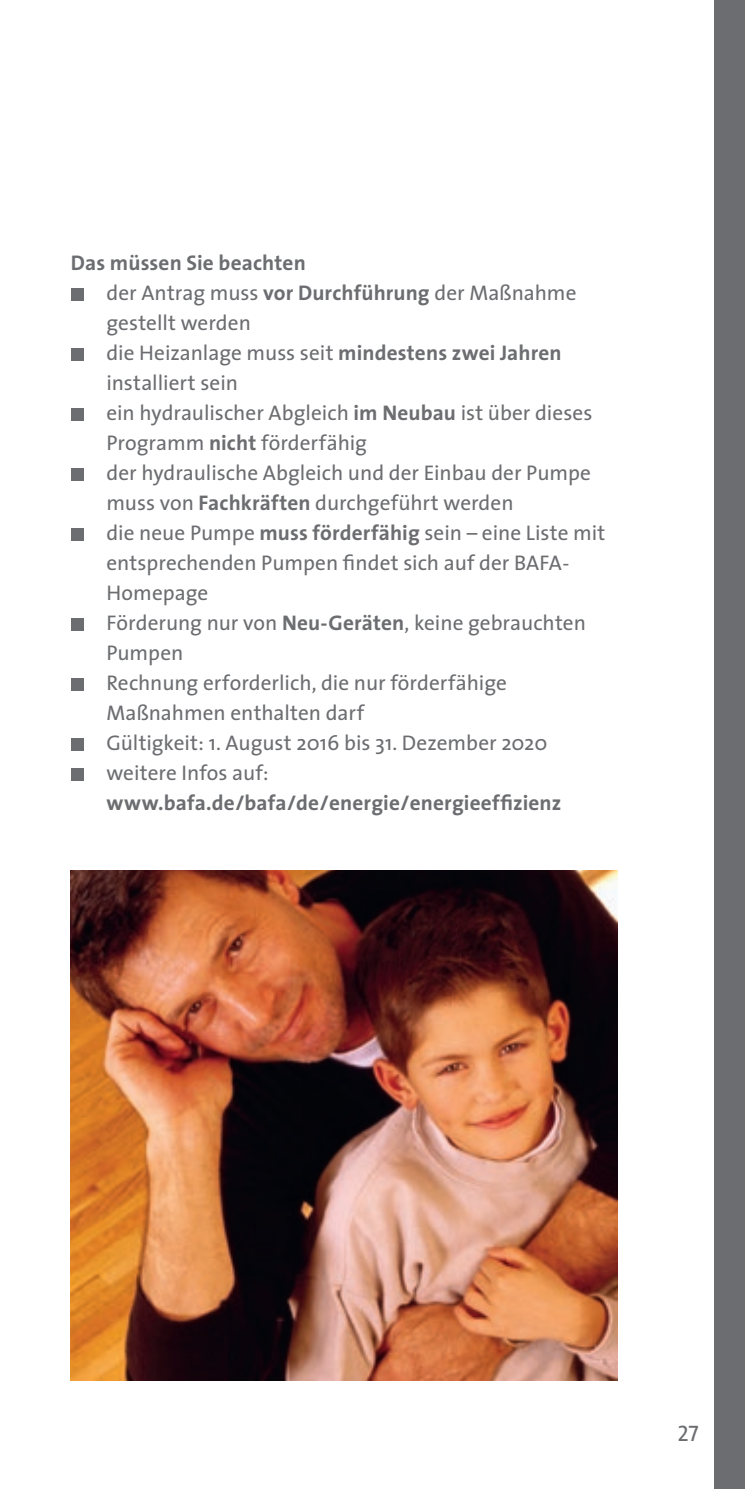
<style>
.page{position:relative;width:745px;height:1489px;background:#fff}
.page>*{position:absolute;margin:0;border:0;box-sizing:border-box;transform-origin:0 0}
.t1{font:22.5px "The Sans Caps";color:#6c6d70}
.t2{font:21.25px/30px "The Sans";color:#6c6d70}
.t3{font:700 21.25px "The Sans";letter-spacing:.01em;color:#6c6d70}
.s1{font-weight:700}
</style>
<div class="page">
<div style="left:713px;top:0;width:31px;height:1488px;background:#6c6d70"></div>
<img style="left:71px;top:870px;width:546px;height:510px">
<div style="left:71px;top:288px;width:12px;height:12px;background:#6c6d70"></div>
<div style="left:71px;top:348px;width:12px;height:12px;background:#6c6d70"></div>
<div style="left:71px;top:408px;width:12px;height:12px;background:#6c6d70"></div>
<div style="left:71px;top:468px;width:12px;height:12px;background:#6c6d70"></div>
<div style="left:71px;top:528px;width:12px;height:12px;background:#6c6d70"></div>
<div style="left:71px;top:618px;width:12px;height:12px;background:#6c6d70"></div>
<div style="left:71px;top:678px;width:12px;height:12px;background:#6c6d70"></div>
<div style="left:71px;top:738px;width:12px;height:12px;background:#6c6d70"></div>
<div style="left:71px;top:768px;width:12px;height:12px;background:#6c6d70"></div>
<p class="t2" style="left:106px;top:247px;width:500px;text-indent:-35px"><span class="s1">Das müssen Sie beachten<br></span>der Antrag muss <span class="s1">vor Durchführung</span> der Maßnahme gestellt werden<br>die Heizanlage muss seit <span class="s1">mindestens zwei Jahren </span>installiert sein<br>ein hydraulischer Abgleich <span class="s1">im Neubau</span> ist über dieses Programm <span class="s1">nicht</span> förderfähig<br>der hydraulische Abgleich und der Einbau der Pumpe muss von <span class="s1">Fachkräften</span> durchgeführt werden<br>die neue Pumpe <span class="s1">muss förderfähig</span> sein – eine Liste mit entsprechenden Pumpen findet sich auf der BAFA-Homepage<br>Förderung nur von <span class="s1">Neu-Geräten</span>, keine gebrauchten Pumpen<br>Rechnung erforderlich, die nur förderfähige Maßnahmen enthalten darf<br>Gültigkeit: 1. August 2016 bis 31. Dezember 2020 weitere Infos auf:</p>
<p class="t3" style="left:106px;top:785px;width:456px">www.bafa.de/bafa/de/energie/energieeffizienz</p>
<p class="t1" style="left:677px;top:1414px;width:23px">27</p>
</div>
